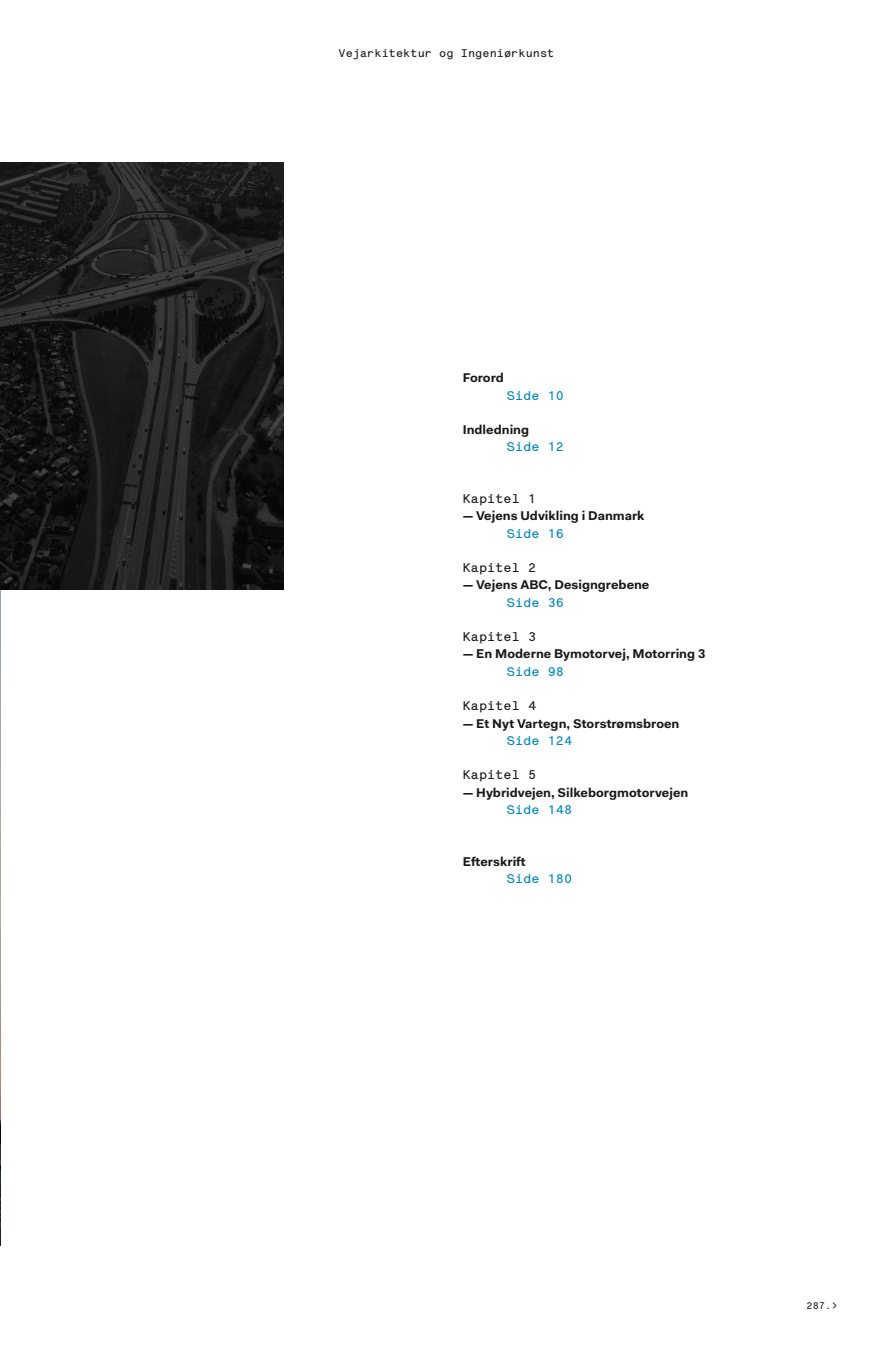
<style>
.page{position:relative;width:893px;height:1361px;background:#fff}
.page>*{position:absolute;margin:0;border:0;box-sizing:border-box;transform-origin:0 0}
.t1{font:700 12.75px "Fakt";color:#1a1917}
.t2{font:700 12.75px "Lettera Pro";color:#0086c0}
.t3{font:700 12.75px "Lettera Pro";color:#1a1917}
.t4{font:700 11.25px "Lettera Pro";color:#1a1917}
.t5{font:700 9.75px "Lettera Pro";color:#1a1917}
</style>
<div class="page">
<hr style="left:0;top:511px;width:1px;height:734px;background:#672b4e">
<svg style="left:0;top:162px;width:284px;height:427px;background:#1c1c1b"></svg>
<p class="t4" style="left:338px;top:47px;width:217px">Vejarkitektur og Ingeniørkunst</p>
<p class="t1" style="left:463px;top:370px;width:43px">Forord</p>
<p class="t2" style="left:507px;top:388px;width:59px">Side 10</p>
<p class="t1" style="left:463px;top:422px;width:68px">Indledning</p>
<p class="t2" style="left:507px;top:439px;width:59px">Side 12</p>
<p class="t3" style="left:463px;top:491px;width:75px">Kapitel 1</p>
<p class="t1" style="left:463px;top:508px;width:183px">— Vejens Udvikling i Danmark</p>
<p class="t2" style="left:507px;top:526px;width:59px">Side 16</p>
<p class="t3" style="left:463px;top:560px;width:75px">Kapitel 2</p>
<p class="t1" style="left:463px;top:577px;width:188px">— Vejens ABC, Designgrebene</p>
<p class="t2" style="left:507px;top:595px;width:59px">Side 36</p>
<p class="t3" style="left:463px;top:629px;width:75px">Kapitel 3</p>
<p class="t1" style="left:463px;top:646px;width:244px">— En Moderne Bymotorvej, Motorring 3</p>
<p class="t2" style="left:507px;top:664px;width:59px">Side 98</p>
<p class="t3" style="left:463px;top:698px;width:75px">Kapitel 4</p>
<p class="t1" style="left:463px;top:715px;width:218px">— Et Nyt Vartegn, Storstrømsbroen</p>
<p class="t2" style="left:507px;top:733px;width:67px">Side 124</p>
<p class="t3" style="left:463px;top:767px;width:75px">Kapitel 5</p>
<p class="t1" style="left:463px;top:784px;width:227px">— Hybridvejen, Silkeborgmotorvejen</p>
<p class="t2" style="left:507px;top:802px;width:67px">Side 148</p>
<p class="t1" style="left:463px;top:853px;width:64px">Efterskrift</p>
<p class="t2" style="left:507px;top:871px;width:67px">Side 180</p>
<p class="t5" style="left:806px;top:1300px;width:33px">287.&gt;</p>
</div>
